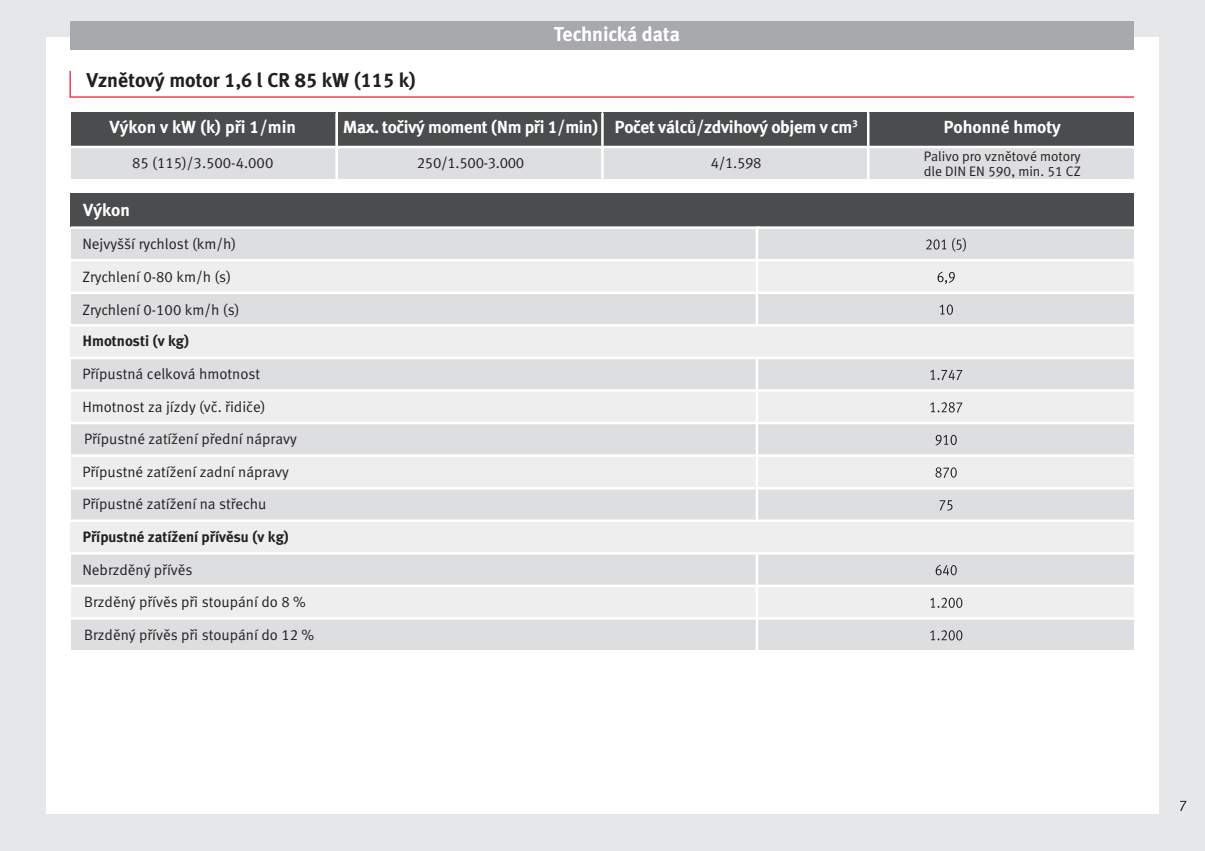
<style>
.page{position:relative;width:1205px;height:851px;background:#fff}
.page>*{position:absolute;margin:0;border:0;box-sizing:border-box;transform-origin:0 0}
.t1{font:20px "Seat Meta Bold CE";color:#231f20}
.t2{font:20px "Seat Meta Bold CE";color:#fff}
.t3{font:17.5px "Seat Meta Bold CE";letter-spacing:-.02em;color:#fff}
.t4{font:17.5px "Seat Meta Bold CE";color:#fff}
.t5{font:15px/32.5px "Seat Meta Normal CE";color:#231f20}
.t6{font:15px "Seat Meta Bold CE";color:#231f20}
.t7{font:15px "Seat Meta Normal CE";letter-spacing:-.02em;color:#231f20}
.t8{font:13.75px/15px "Seat Meta Normal CE";color:#231f20}
</style>
<div class="page">
<div style="left:0;top:0;width:1205px;height:850px;background:#e6e7e9"></div>
<div style="left:46px;top:37px;width:1113px;height:776px;background:#fff"></div>
<div style="left:71px;top:21px;width:1063px;height:29px;background:#a8a9ad"></div>
<hr style="left:70px;top:96px;width:1064px;height:2px;background:#ed1a33">
<svg style="left:70px;top:71px;width:1px;height:27px"></svg>
<div style="left:71px;top:113px;width:264px;height:33px;background:#4b4c4d"></div>
<div style="left:338px;top:113px;width:263px;height:33px;background:#4b4c4d"></div>
<div style="left:604px;top:113px;width:263px;height:33px;background:#4b4c4d"></div>
<div style="left:869px;top:113px;width:265px;height:33px;background:#4b4c4d"></div>
<div style="left:71px;top:148px;width:264px;height:30px;background:#dddee0"></div>
<div style="left:338px;top:148px;width:263px;height:30px;background:#dddee0"></div>
<div style="left:604px;top:148px;width:263px;height:30px;background:#dddee0"></div>
<div style="left:869px;top:148px;width:265px;height:30px;background:#dddee0"></div>
<div style="left:71px;top:193px;width:1063px;height:33px;background:#4b4c4d"></div>
<div style="left:71px;top:229px;width:684px;height:30px;background:#dddee0"></div>
<div style="left:758px;top:229px;width:376px;height:30px;background:#dddee0"></div>
<svg style="left:926px;top:239px;width:20px;height:10px"></svg>
<svg style="left:952px;top:238px;width:14px;height:14px"></svg>
<div style="left:71px;top:261px;width:684px;height:30px;background:#eeeeef"></div>
<div style="left:758px;top:261px;width:376px;height:30px;background:#eeeeef"></div>
<svg style="left:937px;top:271px;width:18px;height:13px"></svg>
<div style="left:71px;top:294px;width:684px;height:30px;background:#dddee0"></div>
<div style="left:758px;top:294px;width:376px;height:30px;background:#dddee0"></div>
<svg style="left:939px;top:304px;width:14px;height:11px"></svg>
<div style="left:71px;top:326px;width:1063px;height:30px;background:#eeeeef"></div>
<div style="left:71px;top:359px;width:684px;height:30px;background:#dddee0"></div>
<div style="left:758px;top:359px;width:376px;height:30px;background:#dddee0"></div>
<svg style="left:930px;top:370px;width:32px;height:10px"></svg>
<div style="left:71px;top:391px;width:684px;height:31px;background:#eeeeef"></div>
<div style="left:758px;top:391px;width:376px;height:31px;background:#eeeeef"></div>
<svg style="left:930px;top:402px;width:32px;height:10px"></svg>
<div style="left:71px;top:424px;width:684px;height:30px;background:#dddee0"></div>
<div style="left:758px;top:424px;width:376px;height:30px;background:#dddee0"></div>
<svg style="left:935px;top:434px;width:22px;height:11px"></svg>
<div style="left:71px;top:457px;width:684px;height:30px;background:#eeeeef"></div>
<div style="left:758px;top:457px;width:376px;height:30px;background:#eeeeef"></div>
<svg style="left:935px;top:467px;width:22px;height:11px"></svg>
<div style="left:71px;top:489px;width:684px;height:30px;background:#dddee0"></div>
<div style="left:758px;top:489px;width:376px;height:30px;background:#dddee0"></div>
<svg style="left:939px;top:500px;width:13px;height:10px"></svg>
<div style="left:71px;top:522px;width:1063px;height:30px;background:#eeeeef"></div>
<div style="left:71px;top:554px;width:684px;height:30px;background:#dddee0"></div>
<div style="left:758px;top:554px;width:376px;height:30px;background:#dddee0"></div>
<svg style="left:935px;top:564px;width:22px;height:11px"></svg>
<div style="left:71px;top:587px;width:684px;height:30px;background:#eeeeef"></div>
<div style="left:758px;top:587px;width:376px;height:30px;background:#eeeeef"></div>
<svg style="left:930px;top:597px;width:32px;height:10px"></svg>
<div style="left:71px;top:619px;width:684px;height:30px;background:#dddee0"></div>
<div style="left:758px;top:619px;width:376px;height:30px;background:#dddee0"></div>
<svg style="left:930px;top:630px;width:32px;height:10px"></svg>
<svg style="left:1180px;top:800px;width:6px;height:10px"></svg>
<h1 class="t1" style="left:86px;top:68px;width:331px">Vznětový motor 1,6 l CR 85 kW (115 k)</h1>
<h1 class="t2" style="left:554px;top:22px;width:128px">Technická data</h1>
<p class="t4" style="left:109px;top:116px;width:188px">Výkon v kW (k) při 1/min</p>
<p class="t3" style="left:343px;top:116px;width:516px">Max. točivý moment (Nm při 1/min) Počet válců/zdvihový objem v cm<sup>3</sup></p>
<p class="t4" style="left:943px;top:116px;width:119px">Pohonné hmoty</p>
<p class="t5" style="left:132px;top:146px;width:143px">85 (115)/3.500-4.000</p>
<p class="t7" style="left:417px;top:154px;width:109px">250/1.500-3.000</p>
<p class="t5" style="left:711px;top:146px;width:52px">4/1.598</p>
<p class="t8" style="left:923px;top:148px;width:159px">Palivo pro vznětové motory dle DIN EN 590, min. 51 CZ</p>
<p class="t3" style="left:83px;top:199px;width:48px">Výkon</p>
<p class="t5" style="left:82px;top:227px;width:155px">Nejvyšší rychlost (km/h)</p>
<p class="t5" style="left:82px;top:261px;width:159px">Zrychlení 0-80 km/h (s)<br>Zrychlení 0-100 km/h (s)</p>
<p class="t6" style="left:82px;top:332px;width:108px">Hmotnosti (v kg)</p>
<p class="t5" style="left:82px;top:357px;width:216px">Přípustná celková hmotnost<br>Hmotnost za jízdy (vč. řidiče)<br>Přípustné zatížení přední nápravy<br>Přípustné zatížení zadní nápravy<br>Přípustné zatížení na střechu</p>
<p class="t6" style="left:82px;top:527px;width:208px">Přípustné zatížení přívěsu (v kg)</p>
<p class="t5" style="left:82px;top:553px;width:233px">Nebrzděný přívěs<br>Brzděný přívěs při stoupání do 8 %<br>Brzděný přívěs při stoupání do 12 %</p>
</div>
